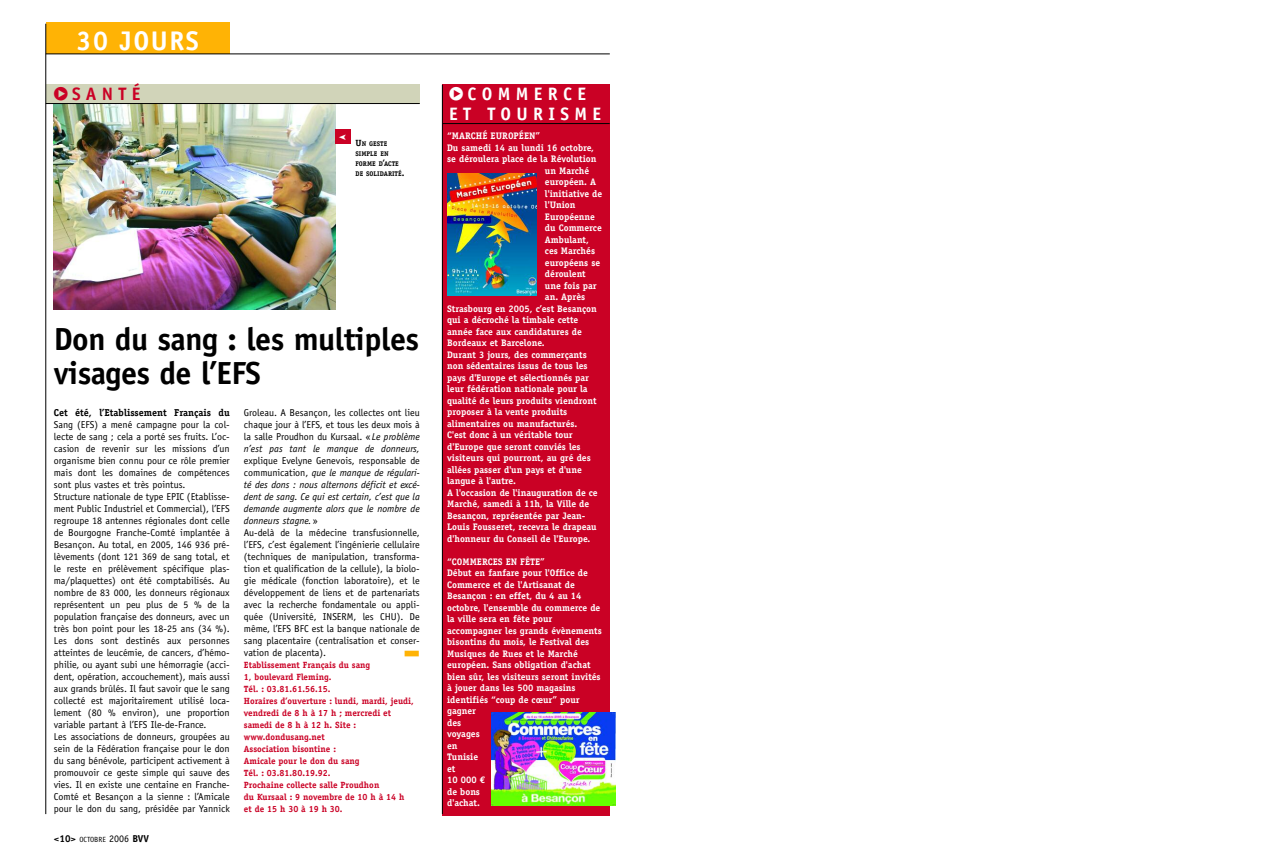
<style>
.page{position:relative;width:1265px;height:868px;background:#fff}
.page>*{position:absolute;margin:0;border:0;box-sizing:border-box;transform-origin:0 0}
.t1{font:700 32px/34px "Officina Sans";letter-spacing:-.015em;color:#000}
.t2{font:700 27px "Officina Sans";letter-spacing:.055em;color:#fff}
.t3{font:700 18px/20px "Officina Sans";letter-spacing:.295em;color:#fff}
.t4{font:700 18px "Officina Sans";letter-spacing:.295em;color:#ca0125}
.t5{font:10px/12px "Officina Sans";color:#000}
.t6{font:700 10px "Officina Serif";color:#000}
.t7{font:700 10px "Officina Sans";color:#000}
.t8{font:700 9.5px/11.5px "Officina Serif";color:#fff}
.t9{font:700 9px/12px "Officina Serif";color:#ca0125}
.t10{font:700 6.8px/10px "Officina Serif";color:#000}
.s1{font-family:"Combi Numerals Solid";font-weight:400}
.s2{font-size:9px}
.s3{font-style:italic}
.s4{font-weight:400;font-size:7.5px}
.s5{font-weight:400}
.s6{font-family:"Euro Mono"}
</style>
<div class="page">
<div style="left:46px;top:23px;width:184px;height:31px;background:#ffb305"></div>
<div style="left:404px;top:650px;width:15px;height:6px;background:#ffb305"></div>
<div style="left:46px;top:84px;width:374px;height:19px;background:#d1d4b9"></div>
<hr style="left:46px;top:24px;width:1px;height:790px;background:#000">
<hr style="left:46px;top:54px;width:563px;height:1px;background:#000">
<img style="left:54px;top:104px;width:281px;height:205px">
<div style="left:442px;top:84px;width:167px;height:21px;background:#ca0125"></div>
<div style="left:442px;top:105px;width:167px;height:710px;background:#ca0125"></div>
<hr style="left:442px;top:123px;width:167px;height:1px;background:#000">
<img style="left:447px;top:173px;width:90px;height:122px">
<img style="left:491px;top:712px;width:125px;height:93px">
<hr style="left:442px;top:85px;width:1px;height:729px;background:#000">
<hr style="left:46px;top:103px;width:374px;height:1px;background:#000">
<div style="left:335px;top:130px;width:15px;height:14px;background:#ca0125"></div>
<h2 class="t2" style="left:77px;top:31px;width:124px">30 JOURS</h2>
<h3 class="t4" style="left:54px;top:87px;width:88px"><span class="s1">&gt;</span>SANTÉ</h3>
<p class="t10" style="left:355px;top:139px;width:50px"><span class="s2">U</span>N GESTE<br>SIMPLE EN<br>FORME D<span class="s2">’</span>ACTE<br>DE SOLIDARITÉ<span class="s2">.</span></p>
<h1 class="t1" style="left:54px;top:325px;width:367px">Don du sang : les multiples visages de l’EFS</h1>
<p class="t6" style="left:54px;top:409px;width:177px">Cet été, l’Etablissement Français du</p>
<p class="t5" style="left:54px;top:419px;width:177px">Sang (EFS) a mené campagne pour la col&shy;lecte de sang ; cela a porté ses fruits. L’oc&shy;casion de revenir sur les missions d’un organisme bien connu pour ce rôle premier mais dont les domaines de compétences sont plus vastes et très pointus.<br>Structure nationale de type EPIC (Etablisse&shy;ment Public Industriel et Commercial), l’EFS regroupe 18 antennes régionales dont celle de Bourgogne Franche-Comté implantée à Besançon. Au total, en 2005, 146 936 pré&shy;lèvements (dont 121 369 de sang total, et le reste en prélèvement spécifique plas&shy;ma/plaquettes) ont été comptabilisés. Au nombre de 83 000, les donneurs régionaux représentent un peu plus de 5 % de la population française des donneurs, avec un très bon point pour les 18-25 ans (34 %).<br>Les dons sont destinés aux personnes atteintes de leucémie, de cancers, d’hémo&shy;philie, ou ayant subi une hémorragie (acci&shy;dent, opération, accouchement), mais aussi aux grands brûlés. Il faut savoir que le sang collecté est majoritairement utilisé loca&shy;lement (80 % environ), une proportion variable partant à l’EFS Ile-de-France.<br>Les associations de donneurs, groupées au sein de la Fédération française pour le don du sang bénévole, participent activement à promouvoir ce geste simple qui sauve des vies. Il en existe une centaine en Franche-Comté et Besançon a la sienne : l’Amicale pour le don du sang, présidée par Yannick</p>
<p class="t5" style="left:244px;top:407px;width:177px;text-align:justify">Groleau. A Besançon, les collectes ont lieu chaque jour à l’EFS, et tous les deux mois à la salle Proudhon du Kursaal. « <span class="s3">Le problème n’est pas tant le manque de donneurs,</span></p>
<p class="t5" style="left:244px;top:455px;width:177px">explique Evelyne Genevois, responsable de communication, <span class="s3">que le manque de régulari&shy;té des dons : nous alternons déficit et excé&shy;dent de sang. Ce qui est certain, c’est que la demande augmente alors que le nombre de donneurs stagne.</span> »<br>Au-delà de la médecine transfusionnelle, l’EFS, c’est également l’ingénierie cellulaire (techniques de manipulation, transforma&shy;tion et qualification de la cellule), la biolo&shy;gie médicale (fonction laboratoire), et le développement de liens et de partenariats avec la recherche fondamentale ou appli&shy;quée (Université, INSERM, les CHU). De même, l’EFS BFC est la banque nationale de sang placentaire (centralisation et conser&shy;vation de placenta).</p>
<p class="t9" style="left:244px;top:660px;width:171px">Etablissement Français du sang<br>1, boulevard Fleming.<br>Tél. : 03.81.61.56.15.<br>Horaires d’ouverture : lundi, mardi, jeudi, vendredi de 8 h à 17 h ; mercredi et samedi de 8 h à 12 h. Site : www.dondusang.net<br>Association bisontine :<br>Amicale pour le don du sang<br>Tél. : 03.81.80.19.92.<br>Prochaine collecte salle Proudhon<br>du Kursaal : 9 novembre de 10 h à 14 h et de 15 h 30 à 19 h 30.</p>
<p class="t7" style="left:54px;top:835px;width:97px">&lt;10&gt; <span class="s4">OCTOBRE</span> <span class="s5">2006</span> BVV</p>
<h3 class="t3" style="left:449px;top:85px;width:153px"><span class="s1">&gt;</span>COMMERCE<br>ET TOURISME</h3>
<p class="t8" style="left:447px;top:131px;width:95px">“MARCHÉ EUROPÉEN”</p>
<p class="t8" style="left:447px;top:142px;width:148px">Du samedi 14 au lundi 16 octobre,</p>
<p class="t8" style="left:447px;top:154px;width:151px">se déroulera place de la Révolution</p>
<p class="t8" style="left:545px;top:165px;width:46px">un Marché</p>
<p class="t8" style="left:545px;top:177px;width:53px">européen. A</p>
<p class="t8" style="left:545px;top:188px;width:59px">l'initiative de</p>
<p class="t8" style="left:545px;top:200px;width:32px">l'Union</p>
<p class="t8" style="left:545px;top:211px;width:51px">Européenne</p>
<p class="t8" style="left:545px;top:223px;width:58px">du Commerce</p>
<p class="t8" style="left:545px;top:234px;width:45px">Ambulant,</p>
<p class="t8" style="left:545px;top:246px;width:52px">ces Marchés</p>
<p class="t8" style="left:545px;top:257px;width:57px">européens se</p>
<p class="t8" style="left:545px;top:269px;width:42px">déroulent</p>
<p class="t8" style="left:545px;top:280px;width:53px">une fois par</p>
<p class="t8" style="left:545px;top:292px;width:42px">an. Après</p>
<p class="t8" style="left:447px;top:303px;width:151px">Strasbourg en 2005, c’est Besançon</p>
<p class="t8" style="left:447px;top:315px;width:133px">qui a décroché la timbale cette</p>
<p class="t8" style="left:447px;top:326px;width:136px">année face aux candidatures de</p>
<p class="t8" style="left:447px;top:338px;width:99px">Bordeaux et Barcelone.</p>
<p class="t8" style="left:447px;top:349px;width:141px">Durant 3 jours, des commerçants</p>
<p class="t8" style="left:447px;top:361px;width:142px">non sédentaires issus de tous les</p>
<p class="t8" style="left:447px;top:372px;width:143px">pays d'Europe et sélectionnés par</p>
<p class="t8" style="left:447px;top:384px;width:142px">leur fédération nationale pour la</p>
<p class="t8" style="left:447px;top:395px;width:151px">qualité de leurs produits viendront</p>
<p class="t8" style="left:447px;top:407px;width:122px">proposer à la vente produits</p>
<p class="t8" style="left:447px;top:418px;width:132px">alimentaires ou manufacturés.</p>
<p class="t8" style="left:447px;top:430px;width:127px">C'est donc à un véritable tour</p>
<p class="t8" style="left:447px;top:441px;width:135px">d'Europe que seront conviés les</p>
<p class="t8" style="left:447px;top:453px;width:145px">visiteurs qui pourront, au gré des</p>
<p class="t8" style="left:447px;top:464px;width:136px">allées passer d'un pays et d'une</p>
<p class="t8" style="left:447px;top:476px;width:70px">langue à l'autre.</p>
<p class="t8" style="left:447px;top:487px;width:152px">A l'occasion de l'inauguration de ce</p>
<p class="t8" style="left:447px;top:499px;width:144px">Marché, samedi à 11h, la Ville de</p>
<p class="t8" style="left:447px;top:510px;width:140px">Besançon, représentée par Jean-</p>
<p class="t8" style="left:447px;top:522px;width:151px">Louis Fousseret, recevra le drapeau</p>
<p class="t8" style="left:447px;top:533px;width:144px">d'honneur du Conseil de l'Europe.</p>
<p class="t8" style="left:447px;top:556px;width:156px">“COMMERCES EN FÊTE”<br>Début en fanfare pour l'Office de<br>Commerce et de l'Artisanat de<br>Besançon : en effet, du 4 au 14 octobre, l'ensemble du commerce de la ville sera en fête pour accompagner les grands évènements bisontins du mois, le Festival des<br>Musiques de Rues et le Marché européen. Sans obligation d'achat bien sûr, les visiteurs seront invités à jouer dans les 500 magasins identifiés “coup de cœur” pour gagner<br>des<br>voyages<br>en<br>Tunisie<br>et<br>10 000 <span class="s6">€<br></span>de bons<br>d'achat.</p>
</div>
